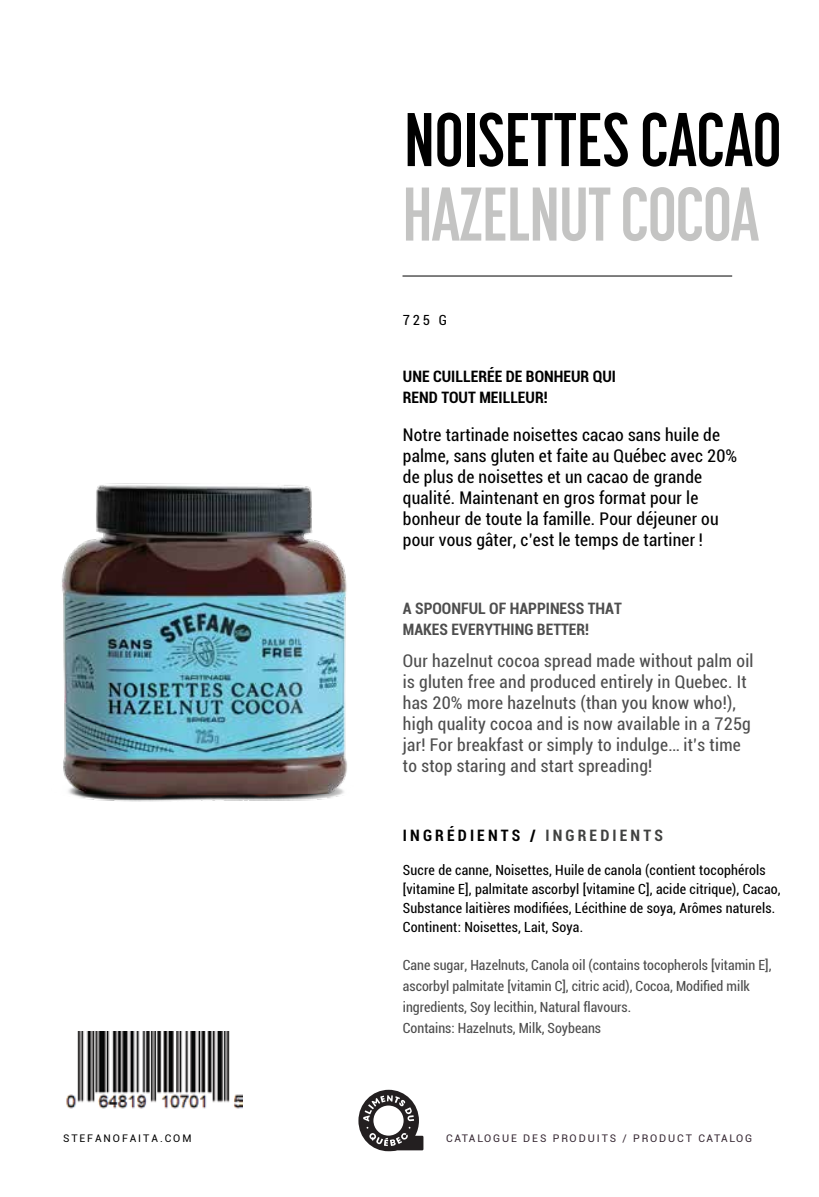
<style>
.page{position:relative;width:819px;height:1197px;background:#fff}
.page>*{position:absolute;margin:0;border:0;box-sizing:border-box;transform-origin:0 0}
.t1{font:700 75.25px "Korolev Compressed";color:#000}
.t2{font:700 75.25px "Korolev Compressed";letter-spacing:-.01em;color:#c4c4c3}
.t3{font:condensed 17.5px/21px "Roboto";letter-spacing:.015em;color:#4e4e4e}
.t4{font:condensed 17.5px/21px "Roboto";letter-spacing:.01em;color:#000}
.t5{font:700 condensed 15.75px/21px "Roboto";color:#4e4e4e}
.t6{font:700 condensed 15.75px/21px "Roboto";color:#000}
.t7{font:700 condensed 15.75px "Roboto";letter-spacing:.2em;color:#000}
.t8{font:condensed 14px/19.2px "Roboto";letter-spacing:.01em;color:#000}
.t9{font:condensed 14px/21px "Roboto";color:#4d4d4d}
.t10{font:10.5px "Roboto";letter-spacing:.185em;color:#342631}
.t11{font:10.5px "Roboto";letter-spacing:.185em;color:#000}
.s1{color:#404140}
</style>
<div class="page">
<hr style="left:403px;top:276px;width:329px;height:1px;background:#000">
<img style="left:66px;top:1031px;width:176px;height:78px">
<svg style="left:358px;top:1090px;width:65px;height:61px"></svg>
<img style="left:69px;top:793px;width:274px;height:9px">
<img style="left:61px;top:483px;width:286px;height:310px">
<h1 class="t1" style="left:404px;top:98px;width:379px">NOISETTES CACAO</h1>
<h1 class="t2" style="left:403px;top:173px;width:358px">HAZELNUT COCOA</h1>
<p class="t8" style="left:403px;top:310px;width:46px">725 G</p>
<p class="t6" style="left:403px;top:365px;width:215px">UNE CUILLERÉE DE BONHEUR QUI<br>REND TOUT MEILLEUR!</p>
<p class="t4" style="left:403px;top:424px;width:336px">Notre tartinade noisettes cacao sans huile de palme, sans gluten et faite au Québec avec 20% de plus de noisettes et un cacao de grande qualité. Maintenant en gros format pour le bonheur de toute la famille. Pour déjeuner ou pour vous gâter, c’est le temps de tartiner !</p>
<p class="t5" style="left:403px;top:597px;width:220px">A SPOONFUL OF HAPPINESS THAT<br>MAKES EVERYTHING BETTER!</p>
<p class="t3" style="left:403px;top:650px;width:352px">Our hazelnut cocoa spread made without palm oil is gluten free and produced entirely in Quebec. It has 20% more hazelnuts (than you know who!), high quality cocoa and is now available in a 725g jar! For breakfast or simply to indulge… it’s time to stop staring and start spreading!</p>
<p class="t7" style="left:403px;top:825px;width:262px">INGRÉDIENTS / <span class="s1">INGREDIENTS</span></p>
<p class="t8" style="left:403px;top:860px;width:379px">Sucre de canne, Noisettes, Huile de canola (contient tocophérols [vitamine E], palmitate ascorbyl [vitamine C], acide citrique), Cacao, Substance laitières modifiées, Lécithine de soya, Arômes naturels.<br>Continent: Noisettes, Lait, Soya.</p>
<p class="t9" style="left:403px;top:954px;width:370px">Cane sugar, Hazelnuts, Canola oil (contains tocopherols [vitamin E], ascorbyl palmitate [vitamin C], citric acid), Cocoa, Modified milk ingredients, Soy lecithin, Natural flavours.<br>Contains: Hazelnuts, Milk, Soybeans</p>
<p class="t11" style="left:63px;top:1131px;width:130px">STEFANOFAITA.COM</p>
<p class="t10" style="left:446px;top:1131px;width:308px">CATALOGUE DES PRODUITS / PRODUCT CATALOG</p>
</div>
